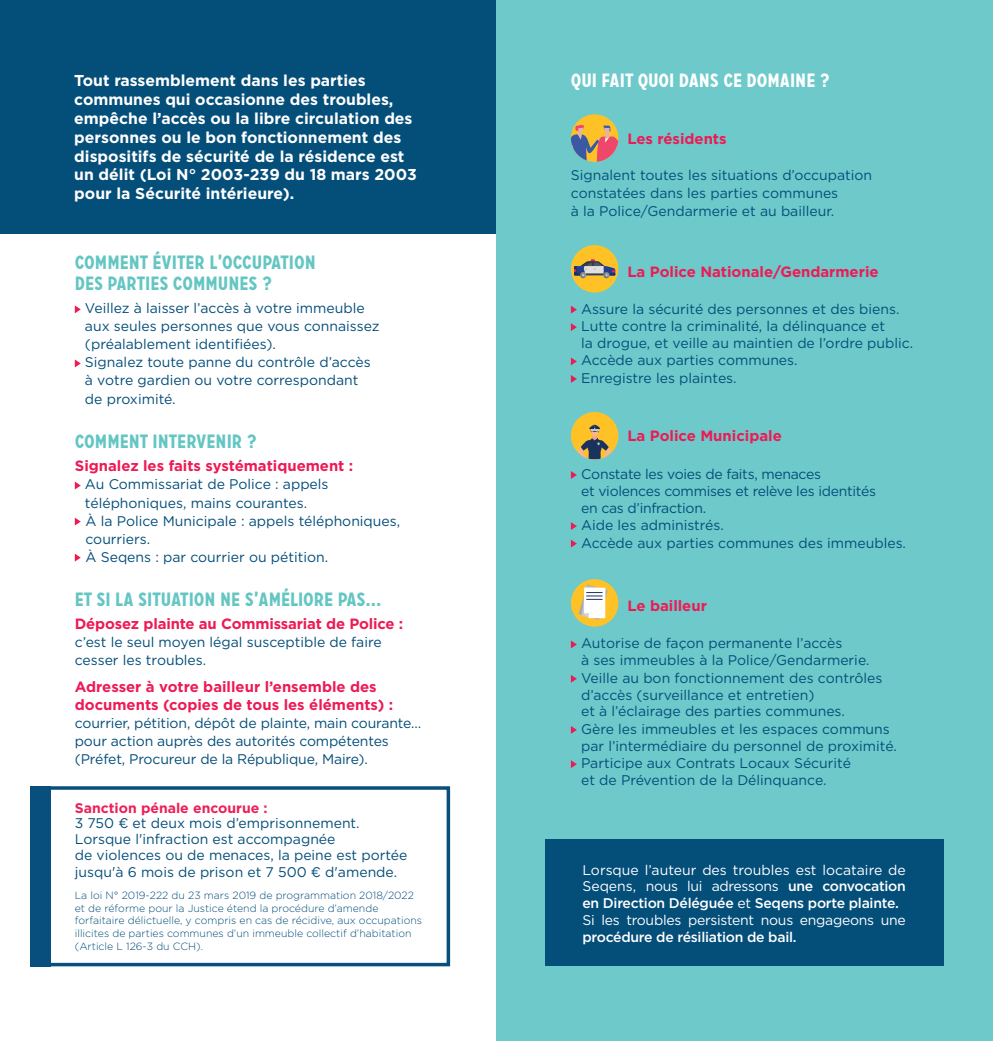
<style>
.page{position:relative;width:993px;height:1041px;background:#fff}
.page>*{position:absolute;margin:0;border:0;box-sizing:border-box;transform-origin:0 0}
.t1{font:700 19.25px/21px "Carrosserie";color:#64c6c3}
.t2{font:700 19.25px "Carrosserie";color:#fff}
.t3{font:700 15.75px/18.9px "Gotham";color:#fff}
.t4{font:700 14.88px/17.5px "Gotham";color:#ed1b55}
.t5{font:14px/18px "Gotham";color:#044e7a}
.t6{font:14px/16.8px "Gotham";letter-spacing:-.02em;color:#fff}
.t7{font:14px/17.2px "Gotham";letter-spacing:-.02em;color:#044e7a}
.t8{font:500 14px "Gotham";letter-spacing:-.02em;color:#fff}
.t9{font:700 14px "Gotham";color:#ed2057}
.t10{font:300 10.5px/12.6px "Gotham";color:#044e7a}
.s1{font-weight:500}
</style>
<div class="page">
<div style="left:0;top:0;width:496px;height:234px;background:#044e7a"></div>
<div style="left:496px;top:0;width:497px;height:1041px;background:#6dc9ca"></div>
<svg style="left:75px;top:305px;width:6px;height:8px"></svg>
<svg style="left:75px;top:359px;width:6px;height:8px"></svg>
<svg style="left:75px;top:482px;width:6px;height:7px"></svg>
<svg style="left:75px;top:518px;width:6px;height:8px"></svg>
<svg style="left:75px;top:554px;width:6px;height:8px"></svg>
<div style="left:571px;top:114px;width:47px;height:48px;background:#fec227;border-radius:50%"></div>
<svg style="left:571px;top:124px;width:47px;height:38px"></svg>
<div style="left:571px;top:245px;width:47px;height:48px;background:#fec227;border-radius:50%"></div>
<svg style="left:574px;top:259px;width:41px;height:19px"></svg>
<svg style="left:571px;top:306px;width:6px;height:8px"></svg>
<svg style="left:571px;top:323px;width:6px;height:8px"></svg>
<svg style="left:571px;top:357px;width:6px;height:8px"></svg>
<svg style="left:571px;top:375px;width:6px;height:8px"></svg>
<div style="left:571px;top:412px;width:47px;height:48px;background:#fec227;border-radius:50%"></div>
<svg style="left:578px;top:425px;width:34px;height:35px"></svg>
<svg style="left:571px;top:471px;width:6px;height:8px"></svg>
<svg style="left:571px;top:522px;width:6px;height:8px"></svg>
<svg style="left:571px;top:540px;width:6px;height:8px"></svg>
<div style="left:571px;top:579px;width:47px;height:48px;background:#fec227;border-radius:50%"></div>
<svg style="left:579px;top:585px;width:29px;height:35px"></svg>
<svg style="left:571px;top:640px;width:6px;height:8px"></svg>
<svg style="left:571px;top:675px;width:6px;height:8px"></svg>
<svg style="left:571px;top:726px;width:6px;height:8px"></svg>
<svg style="left:571px;top:760px;width:6px;height:8px"></svg>
<div style="left:37px;top:786px;width:413px;height:180px;border:4px solid #084f7d"></div>
<div style="left:30px;top:786px;width:20px;height:180px;background:#084f7d"></div>
<div style="left:545px;top:839px;width:399px;height:126px;background:#044e7a"></div>
<p class="t3" style="left:74px;top:71px;width:344px">Tout rassemblement dans les parties communes qui occasionne des troubles, empêche l’accès ou la libre circulation des personnes ou le bon fonctionnement des dispositifs de sécurité de la résidence est un délit (Loi N° 2003-239 du 18 mars 2003 pour la Sécurité intérieure).</p>
<h1 class="t1" style="left:75px;top:252px;width:242px">COMMENT ÉVITER L’OCCUPATION<br>DES PARTIES COMMUNES ?</h1>
<p class="t5" style="left:85px;top:299px;width:296px">Veillez à laisser l’accès à votre immeuble aux seules personnes que vous connaissez (préalablement identifiées).<br>Signalez toute panne du contrôle d’accès à votre gardien ou votre correspondant de proximité.</p>
<h1 class="t1" style="left:75px;top:430px;width:183px">COMMENT INTERVENIR ?</h1>
<p class="t4" style="left:75px;top:457px;width:280px">Signalez les faits systématiquement :</p>
<p class="t5" style="left:85px;top:475px;width:317px">Au Commissariat de Police : appels téléphoniques, mains courantes.<br>À la Police Municipale : appels téléphoniques, courriers.<br>À Seqens : par courrier ou pétition.</p>
<h1 class="t1" style="left:75px;top:588px;width:308px">ET SI LA SITUATION NE S’AMÉLIORE PAS...</h1>
<p class="t4" style="left:75px;top:614px;width:330px">Déposez plainte au Commissariat de Police :</p>
<p class="t5" style="left:75px;top:632px;width:308px">c’est le seul moyen légal susceptible de faire cesser les troubles.</p>
<p class="t4" style="left:75px;top:678px;width:320px">Adresser à votre bailleur l’ensemble des documents (copies de tous les éléments) :</p>
<p class="t5" style="left:75px;top:714px;width:348px">courrier, pétition, dépôt de plainte, main courante… pour action auprès des autorités compétentes (Préfet, Procureur de la République, Maire).</p>
<p class="t9" style="left:75px;top:798px;width:194px">Sanction pénale encourue :</p>
<p class="t5" style="left:75px;top:815px;width:334px;line-height:16.1px">3 750 € et deux mois d’emprisonnement.<br>Lorsque l'infraction est accompagnée<br>de violences ou de menaces, la peine est portée jusqu'à 6 mois de prison et 7 500 € d'amende.</p>
<p class="t10" style="left:75px;top:889px;width:349px">La loi N° 2019-222 du 23 mars 2019 de programmation 2018/2022 et de réforme pour la Justice étend la procédure d’amende forfaitaire délictuelle, y compris en cas de récidive, aux occupations illicites de parties communes d’un immeuble collectif d’habitation (Article L 126-3 du CCH).</p>
<h1 class="t2" style="left:571px;top:67px;width:260px">QUI FAIT QUOI DANS CE DOMAINE ?</h1>
<p class="t4" style="left:627px;top:130px;width:101px">Les résidents</p>
<p class="t5" style="left:571px;top:166px;width:303px">Signalent toutes les situations d’occupation constatées dans les parties communes<br>à la Police/Gendarmerie et au bailleur.</p>
<p class="t4" style="left:627px;top:263px;width:253px">La Police Nationale/Gendarmerie</p>
<p class="t5" style="left:581px;top:300px;width:334px;line-height:17.3px">Assure la sécurité des personnes et des biens.<br>Lutte contre la criminalité, la délinquance et<br>la drogue, et veille au maintien de l’ordre public.<br>Accède aux parties communes.<br>Enregistre les plaintes.</p>
<p class="t4" style="left:627px;top:427px;width:156px">La Police Municipale</p>
<p class="t7" style="left:581px;top:465px;width:326px">Constate les voies de faits, menaces<br>et violences commises et relève les identités<br>en cas d’infraction.<br>Aide les administrés.<br>Accède aux parties communes des immeubles.</p>
<p class="t4" style="left:627px;top:597px;width:81px">Le bailleur</p>
<p class="t5" style="left:581px;top:635px;width:317px;line-height:17.2px">Autorise de façon permanente l’accès<br>à ses immeubles à la Police/Gendarmerie.<br>Veille au bon fonctionnement des contrôles d’accès (surveillance et entretien)<br>et à l’éclairage des parties communes.<br>Gère les immeubles et les espaces communs par l’intermédiaire du personnel de proximité.<br>Participe aux Contrats Locaux Sécurité<br>et de Prévention de la Délinquance.</p>
<p class="t6" style="left:582px;top:861px;width:325px">Lorsque l’auteur des troubles est locataire de Seqens, nous lui adressons <span class="s1">une convocation en Direction Déléguée</span> et <span class="s1">Seqens porte plainte.<br></span>Si les troubles persistent nous engageons une</p>
<p class="t8" style="left:582px;top:928px;width:216px">procédure de résiliation de bail.</p>
</div>
